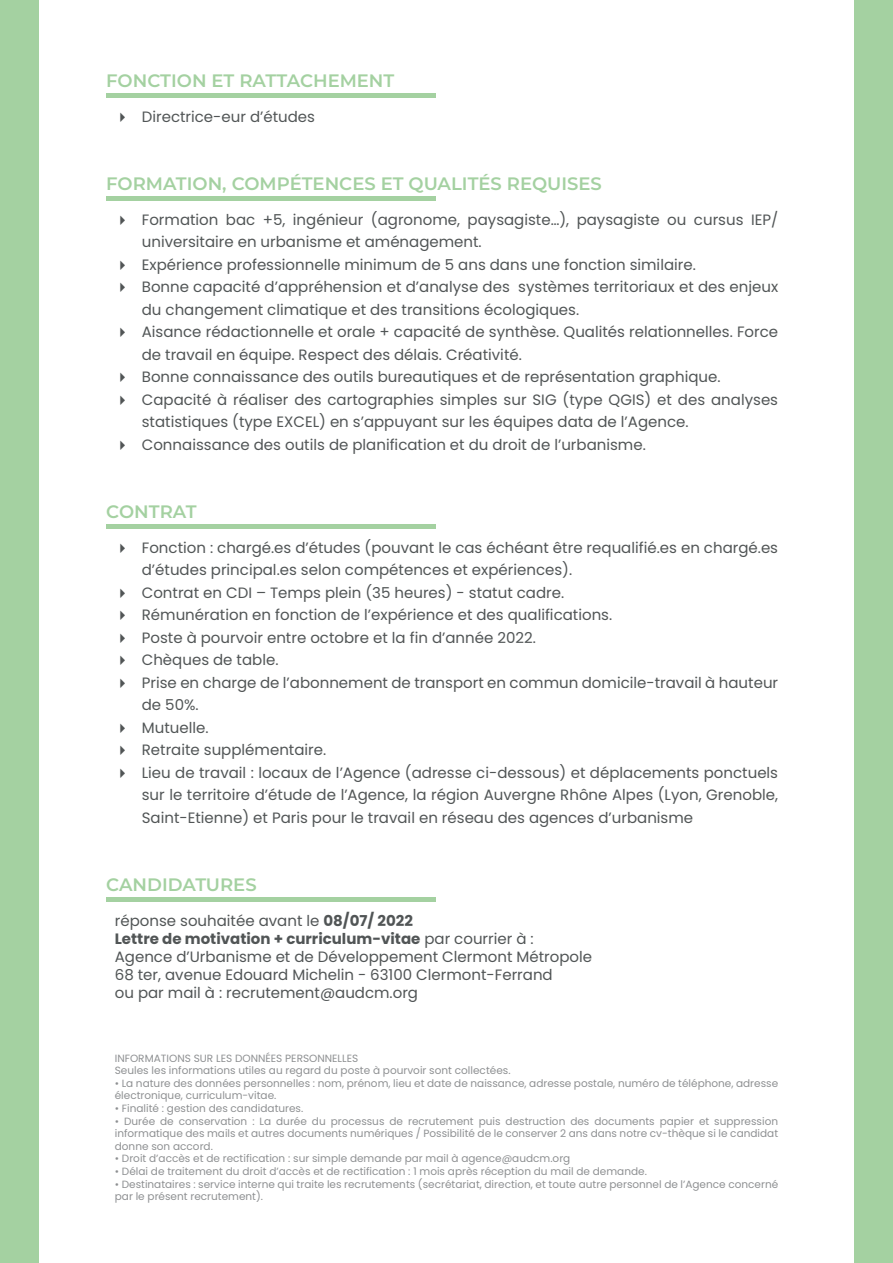
<style>
.page{position:relative;width:893px;height:1263px;background:#fff}
.page>*{position:absolute;margin:0;border:0;box-sizing:border-box;transform-origin:0 0}
.t1{font:600 18px "Montserrat";color:#a4d1a1}
.titre_H2_chapitre{font:15px/22.5px "Poppins";color:#515556}
.titre_H2_chapitre-2{font:700 15px "Poppins";color:#515556}
.titre_H2_chapitre-3{font:10.5px/12.6px "Poppins";color:#8e9092}
.s1{font-weight:700}
.s2{font-weight:400}
</style>
<div class="page">
<div style="left:0;top:0;width:38px;height:1263px;background:#a4d1a1"></div>
<div style="left:855px;top:0;width:38px;height:1263px;background:#a4d1a1"></div>
<hr style="left:106px;top:94px;width:330px;height:4px;background:#a4d1a1">
<div style="left:106px;top:196px;width:330px;height:5px;background:#a4d1a1"></div>
<hr style="left:106px;top:524px;width:330px;height:4px;background:#a4d1a1">
<hr style="left:106px;top:897px;width:330px;height:4px;background:#a4d1a1">
<p class="t1" style="left:106px;top:68px;width:290px">FONCTION ET RATTACHEMENT</p>
<p class="titre_H2_chapitre" style="left:142px;top:106px;width:175px">Directrice-eur d’études</p>
<p class="t1" style="left:106px;top:171px;width:497px">FORMATION, COMPÉTENCES ET QUALITÉS REQUISES</p>
<p class="titre_H2_chapitre" style="left:142px;top:208px;width:638px">Formation bac +5, ingénieur (agronome, paysagiste…), paysagiste ou cursus IEP/ universitaire en urbanisme et aménagement.</p>
<p class="titre_H2_chapitre" style="left:142px;top:253px;width:556px">Expérience professionnelle minimum de 5 ans dans une fonction similaire.</p>
<p class="titre_H2_chapitre" style="left:142px;top:276px;width:638px">Bonne capacité d’appréhension et d’analyse des systèmes territoriaux et des enjeux du changement climatique et des transitions écologiques.</p>
<p class="titre_H2_chapitre" style="left:142px;top:321px;width:638px">Aisance rédactionnelle et orale + capacité de synthèse. Qualités relationnelles. Force de travail en équipe. Respect des délais. Créativité.</p>
<p class="titre_H2_chapitre" style="left:142px;top:366px;width:580px">Bonne connaissance des outils bureautiques et de représentation graphique.</p>
<p class="titre_H2_chapitre" style="left:142px;top:388px;width:638px">Capacité à réaliser des cartographies simples sur SIG (type QGIS) et des analyses statistiques (type EXCEL) en s’appuyant sur les équipes data de l’Agence.</p>
<p class="titre_H2_chapitre" style="left:142px;top:433px;width:506px">Connaissance des outils de planification et du droit de l’urbanisme.</p>
<p class="t1" style="left:106px;top:499px;width:92px">CONTRAT</p>
<p class="titre_H2_chapitre" style="left:142px;top:536px;width:638px">Fonction : chargé.es d’études (pouvant le cas échéant être requalifié.es en chargé.es d’études principal.es selon compétences et expériences).</p>
<p class="titre_H2_chapitre" style="left:142px;top:581px;width:424px">Contrat en CDI – Temps plein (35 heures) - statut cadre.</p>
<p class="titre_H2_chapitre" style="left:142px;top:604px;width:472px">Rémunération en fonction de l’expérience et des qualifications.</p>
<p class="titre_H2_chapitre" style="left:142px;top:626px;width:395px">Poste à pourvoir entre octobre et la fin d’année 2022.</p>
<p class="titre_H2_chapitre" style="left:142px;top:649px;width:138px">Chèques de table.</p>
<p class="titre_H2_chapitre" style="left:142px;top:671px;width:638px">Prise en charge de l’abonnement de transport en commun domicile-travail à hauteur de 50%.</p>
<p class="titre_H2_chapitre" style="left:142px;top:716px;width:68px">Mutuelle.</p>
<p class="titre_H2_chapitre" style="left:142px;top:739px;width:186px">Retraite supplémentaire.</p>
<p class="titre_H2_chapitre" style="left:142px;top:761px;width:638px;text-align:justify">Lieu de travail : locaux de l’Agence (adresse ci-dessous) et déplacements ponctuels sur le territoire d’étude de l’Agence, la région Auvergne Rhône Alpes (Lyon, Grenoble, Saint-Etienne) et Paris pour le travail en réseau des agences d’urbanisme</p>
<p class="t1" style="left:106px;top:872px;width:152px">CANDIDATURES</p>
<p class="titre_H2_chapitre" style="left:115px;top:909px;width:300px">réponse souhaitée avant le <span class="s1">08/07/ 2022</span></p>
<p class="titre_H2_chapitre-2" style="left:115px;top:930px;width:420px">Lettre de motivation + curriculum-vitae <span class="s2">par courrier à :</span></p>
<p class="titre_H2_chapitre" style="left:115px;top:945px;width:479px">Agence d’Urbanisme et de Développement Clermont Métropole</p>
<p class="titre_H2_chapitre" style="left:115px;top:963px;width:439px">68 ter, avenue Edouard Michelin - 63100 Clermont-Ferrand</p>
<p class="titre_H2_chapitre" style="left:115px;top:981px;width:305px">ou par mail à : recrutement@audcm.org</p>
<p class="titre_H2_chapitre-3" style="left:115px;top:1052px;width:245px">INFORMATIONS SUR LES DONNÉES PERSONNELLES</p>
<p class="titre_H2_chapitre-3" style="left:115px;top:1064px;width:397px">Seules les informations utiles au regard du poste à pourvoir sont collectées.</p>
<p class="titre_H2_chapitre-3" style="left:115px;top:1077px;width:665px">• La nature des données personnelles : nom, prénom, lieu et date de naissance, adresse postale, numéro de téléphone, adresse électronique, curriculum-vitae.</p>
<p class="titre_H2_chapitre-3" style="left:115px;top:1102px;width:190px">• Finalité : gestion des candidatures.</p>
<p class="titre_H2_chapitre-3" style="left:115px;top:1115px;width:665px;text-align:justify">• Durée de conservation : La durée du processus de recrutement puis destruction des documents papier et suppression informatique des mails et autres documents numériques / Possibilité de le conserver 2 ans dans notre cv-thèque si le candidat donne son accord.</p>
<p class="titre_H2_chapitre-3" style="left:115px;top:1152px;width:457px">• Droit d’accès et de rectification : sur simple demande par mail à agence@audcm.org</p>
<p class="titre_H2_chapitre-3" style="left:115px;top:1165px;width:534px">• Délai de traitement du droit d’accès et de rectification : 1 mois après réception du mail de demande.</p>
<p class="titre_H2_chapitre-3" style="left:115px;top:1178px;width:665px">• Destinataires : service interne qui traite les recrutements (secrétariat, direction, et toute autre personnel de l’Agence concerné par le présent recrutement).</p>
</div>
